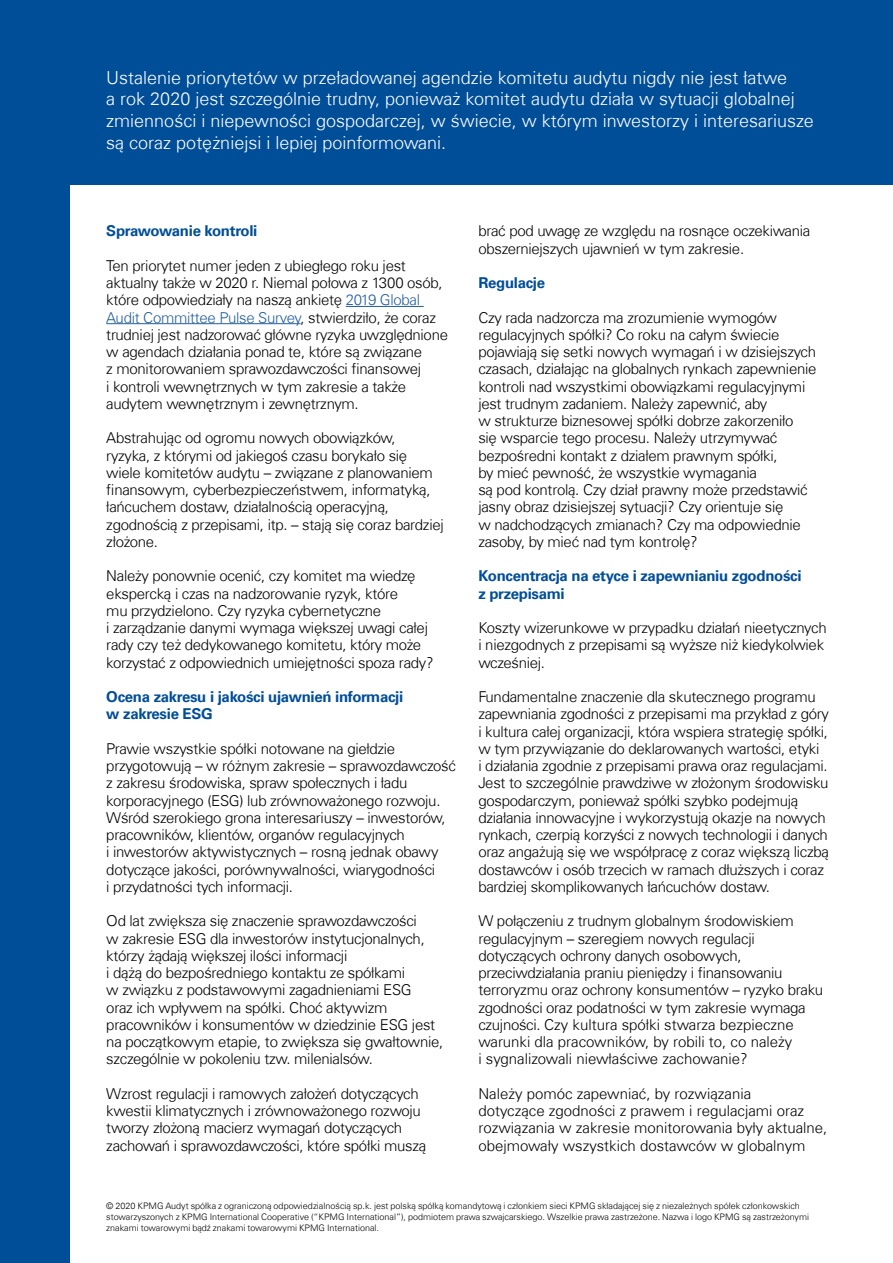
<style>
.page{position:relative;width:893px;height:1263px;background:#fff}
.page>*{position:absolute;margin:0;border:0;box-sizing:border-box;transform-origin:0 0}
.t1{font:300 18px/21.6px "Universfor KPMG";color:#fff}
.t2{font:300 15px/17.2px "Universfor KPMG";letter-spacing:-.02em;color:#000}
.t3{font:300 15px/17.2px "Universfor KPMG";color:#000}
.t4{font:700 15px/17.2px "Universfor KPMG";letter-spacing:-.02em;color:#004e98}
.t5{font:300 9px/10.8px "Universfor KPMG";color:#000}
.s1{color:#215e9e}
</style>
<div class="page">
<hr style="left:346px;top:306px;width:78px;height:1px;background:#215e9e">
<hr style="left:106px;top:323px;width:195px;height:1px;background:#215e9e">
<div style="left:64px;top:0;width:829px;height:185px;background:#004e98"></div>
<div style="left:0;top:0;width:69px;height:1263px;background:#004e98"></div>
<p class="t1" style="left:106px;top:67px;width:709px">Ustalenie priorytetów w przeładowanej agendzie komitetu audytu nigdy nie jest łatwe<br>a rok 2020 jest szczególnie trudny, ponieważ komitet audytu działa w sytuacji globalnej zmienności i niepewności gospodarczej, w świecie, w którym inwestorzy i interesariusze są coraz potężniejsi i lepiej poinformowani.</p>
<p class="t4" style="left:106px;top:222px;width:153px">Sprawowanie kontroli</p>
<p class="t2" style="left:106px;top:257px;width:343px">Ten priorytet numer jeden z ubiegłego roku jest aktualny także w 2020 r. Niemal połowa z 1300 osób, które odpowiedziały na naszą ankietę <span class="s1">2019 Global Audit Committee Pulse Survey</span>, stwierdziło, że coraz trudniej jest nadzorować główne ryzyka uwzględnione w agendach działania ponad te, które są związane<br>z monitorowaniem sprawozdawczości finansowej<br>i kontroli wewnętrznych w tym zakresie a także audytem wewnętrznym i zewnętrznym.</p>
<p class="t2" style="left:106px;top:429px;width:339px">Abstrahując od ogromu nowych obowiązków,<br>ryzyka, z którymi od jakiegoś czasu borykało się wiele komitetów audytu – związane z planowaniem finansowym, cyberbezpieczeństwem, informatyką, łańcuchem dostaw, działalnością operacyjną, zgodnością z przepisami, itp. – stają się coraz bardziej złożone.</p>
<p class="t2" style="left:106px;top:567px;width:329px">Należy ponownie ocenić, czy komitet ma wiedzę ekspercką i czas na nadzorowanie ryzyk, które<br>mu przydzielono. Czy ryzyka cybernetyczne<br>i zarządzanie danymi wymaga większej uwagi całej rady czy też dedykowanego komitetu, który może korzystać z odpowiednich umiejętności spoza rady?</p>
<p class="t4" style="left:106px;top:688px;width:298px">Ocena zakresu i jakości ujawnień informacji w zakresie ESG</p>
<p class="t2" style="left:106px;top:740px;width:351px">Prawie wszystkie spółki notowane na giełdzie przygotowują – w różnym zakresie – sprawozdawczość z zakresu środowiska, spraw społecznych i ładu korporacyjnego (ESG) lub zrównoważonego rozwoju.<br>Wśród szerokiego grona interesariuszy – inwestorów, pracowników, klientów, organów regulacyjnych<br>i inwestorów aktywistycznych – rosną jednak obawy dotyczące jakości, porównywalności, wiarygodności<br>i przydatności tych informacji.</p>
<p class="t2" style="left:106px;top:912px;width:338px">Od lat zwiększa się znaczenie sprawozdawczości<br>w zakresie ESG dla inwestorów instytucjonalnych, którzy żądają większej ilości informacji<br>i dążą do bezpośredniego kontaktu ze spółkami<br>w związku z podstawowymi zagadnieniami ESG<br>oraz ich wpływem na spółki. Choć aktywizm pracowników i konsumentów w dziedzinie ESG jest na początkowym etapie, to zwiększa się gwałtownie, szczególnie w pokoleniu tzw. milenialsów.</p>
<p class="t2" style="left:106px;top:1085px;width:321px">Wzrost regulacji i ramowych założeń dotyczących kwestii klimatycznych i zrównoważonego rozwoju tworzy złożoną macierz wymagań dotyczących zachowań i sprawozdawczości, które spółki muszą</p>
<p class="t2" style="left:478px;top:222px;width:333px">brać pod uwagę ze względu na rosnące oczekiwania obszerniejszych ujawnień w tym zakresie.</p>
<p class="t4" style="left:478px;top:274px;width:68px">Regulacje</p>
<p class="t2" style="left:478px;top:309px;width:340px">Czy rada nadzorcza ma zrozumienie wymogów regulacyjnych spółki? Co roku na całym świecie pojawiają się setki nowych wymagań i w dzisiejszych czasach, działając na globalnych rynkach zapewnienie kontroli nad wszystkimi obowiązkami regulacyjnymi jest trudnym zadaniem. Należy zapewnić, aby<br>w strukturze biznesowej spółki dobrze zakorzeniło<br>się wsparcie tego procesu. Należy utrzymywać bezpośredni kontakt z działem prawnym spółki,<br>by mieć pewność, że wszystkie wymagania<br>są pod kontrolą. Czy dział prawny może przedstawić jasny obraz dzisiejszej sytuacji? Czy orientuje się<br>w nadchodzących zmianach? Czy ma odpowiednie zasoby, by mieć nad tym kontrolę?</p>
<p class="t4" style="left:478px;top:567px;width:325px">Koncentracja na etyce i zapewnianiu zgodności z przepisami</p>
<p class="t2" style="left:478px;top:619px;width:350px">Koszty wizerunkowe w przypadku działań nieetycznych i niezgodnych z przepisami są wyższe niż kiedykolwiek wcześniej.</p>
<p class="t2" style="left:478px;top:688px;width:352px">Fundamentalne znaczenie dla skutecznego programu zapewniania zgodności z przepisami ma przykład z góry i kultura całej organizacji, która wspiera strategię spółki, w tym przywiązanie do deklarowanych wartości, etyki<br>i działania zgodnie z przepisami prawa oraz regulacjami.<br>Jest to szczególnie prawdziwe w złożonym środowisku gospodarczym, ponieważ spółki szybko podejmują działania innowacyjne i wykorzystują okazje na nowych rynkach, czerpią korzyści z nowych technologii i danych oraz angażują się we współpracę z coraz większą liczbą dostawców i osób trzecich w ramach dłuższych i coraz bardziej skomplikowanych łańcuchów dostaw.</p>
<p class="t2" style="left:478px;top:912px;width:346px">W połączeniu z trudnym globalnym środowiskiem regulacyjnym – szeregiem nowych regulacji dotyczących ochrony danych osobowych, przeciwdziałania praniu pieniędzy i finansowaniu terroryzmu oraz ochrony konsumentów – ryzyko braku zgodności oraz podatności w tym zakresie wymaga czujności. Czy kultura spółki stwarza bezpieczne warunki dla pracowników, by robili to, co należy<br>i sygnalizowali niewłaściwe zachowanie?</p>
<p class="t3" style="left:478px;top:1085px;width:351px">Należy pomóc zapewniać, by rozwiązania<br>dotyczące zgodności z prawem i regulacjami oraz rozwiązania w zakresie monitorowania były aktualne, obejmowały wszystkich dostawców w globalnym</p>
<p class="t5" style="left:106px;top:1200px;width:704px">© 2020 KPMG Audyt spółka z ograniczoną odpowiedzialnością sp.k. jest polską spółką komandytową i członkiem sieci KPMG składającej się z niezależnych spółek członkowskich stowarzyszonych z KPMG International Cooperative (“KPMG International”), podmiotem prawa szwajcarskiego. Wszelkie prawa zastrzeżone. Nazwa i logo KPMG są zastrzeżonymi znakami towarowymi bądź znakami towarowymi KPMG International.</p>
</div>
